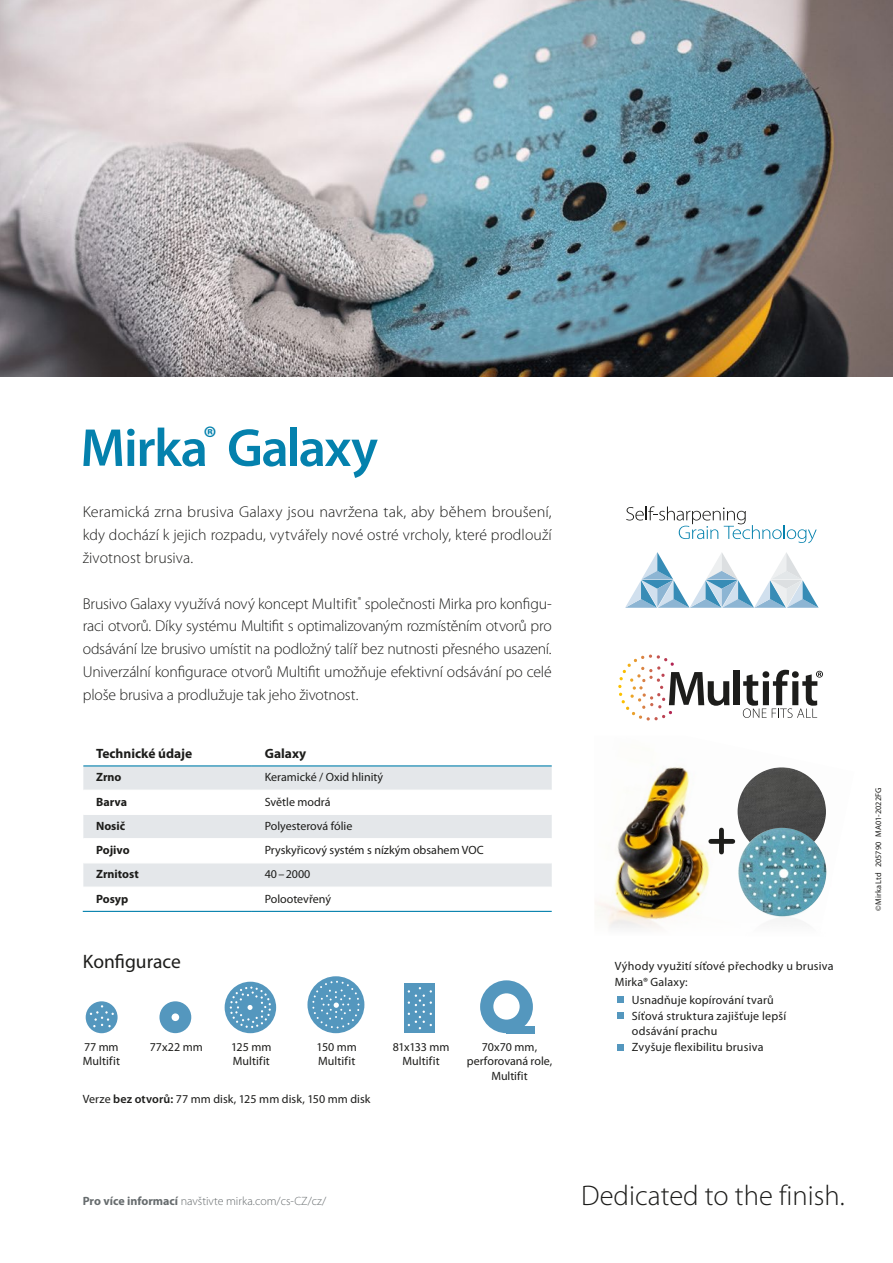
<style>
.page{position:relative;width:893px;height:1263px;background:#fff}
.page>*{position:absolute;margin:0;border:0;box-sizing:border-box;transform-origin:0 0}
.t1{font:600 54px "Myriad Pro";letter-spacing:-.025em;color:#0481ad}
.t2{font:300 28.5px "Myriad Pro";color:#1d1d1b}
.t3{font:19.5px "Myriad Pro";color:#1d1d1b}
.t4{font:300 15.75px/22.8px "Myriad Pro";letter-spacing:-.005em;color:#1d1d1b;text-align:justify}
.t5{font:700 13.5px "Myriad Pro";color:#1d1d1b}
.t6{font:12px/14.4px "Myriad Pro";letter-spacing:.005em;color:#1d1d1b}
.t7{font:300 12px "Myriad Pro";color:#676c6e}
.t8{font:700 12px "Myriad Pro";color:#1d1d1b}
.t9{font:8.25px "Myriad Pro";color:#1d1d1b}
.s1{font-size:15.3px}
.s2{font-weight:600}
.s3{font-weight:700}
</style>
<div class="page">
<img style="left:0;top:0;width:893px;height:376px">
<svg style="left:626px;top:506px;width:191px;height:37px"></svg>
<svg style="left:625px;top:552px;width:194px;height:56px"></svg>
<svg style="left:83px;top:766px;width:469px;height:24px;background:#dfe5e8"></svg>
<svg style="left:83px;top:815px;width:469px;height:96px"></svg>
<hr style="left:83px;top:838px;width:169px;height:1px;background:#fff">
<hr style="left:252px;top:838px;width:300px;height:1px;background:#fff">
<svg style="left:251px;top:839px;width:1px;height:23px"></svg>
<hr style="left:83px;top:862px;width:169px;height:1px;background:#fff">
<hr style="left:252px;top:862px;width:300px;height:1px;background:#fff">
<svg style="left:83px;top:888px;width:1px;height:23px"></svg>
<hr style="left:83px;top:886px;width:169px;height:2px;background:#fff">
<hr style="left:252px;top:886px;width:300px;height:2px;background:#fff">
<hr style="left:83px;top:765px;width:169px;height:1px;background:#0481ad">
<hr style="left:252px;top:765px;width:300px;height:1px;background:#0481ad">
<hr style="left:83px;top:911px;width:169px;height:1px;background:#0481ad">
<hr style="left:252px;top:911px;width:300px;height:1px;background:#0481ad">
<div style="left:225px;top:982px;width:51px;height:51px;background:#5497be;border-radius:50%"></div>
<svg style="left:230px;top:986px;width:41px;height:42px"></svg>
<div style="left:404px;top:983px;width:31px;height:50px;background:#5497be"></div>
<svg style="left:408px;top:987px;width:24px;height:42px"></svg>
<div style="left:507px;top:1026px;width:28px;height:7px;background:#5497be"></div>
<svg style="left:480px;top:980px;width:53px;height:53px"></svg>
<div style="left:307px;top:976px;width:57px;height:57px;background:#5497be;border-radius:50%"></div>
<svg style="left:312px;top:981px;width:47px;height:47px"></svg>
<div style="left:159px;top:1001px;width:32px;height:32px;background:#5497be;border-radius:50%"></div>
<div style="left:172px;top:1013px;width:7px;height:8px;background:#fff;border-radius:50%"></div>
<img style="left:595px;top:767px;width:232px;height:162px">
<img style="left:738px;top:767px;width:88px;height:89px;border-radius:44px">
<img style="left:738px;top:828px;width:88px;height:88px;border-radius:44px">
<div style="left:719px;top:830px;width:5px;height:22px;background:#1d1d1b"></div>
<div style="left:711px;top:839px;width:22px;height:5px;background:#1d1d1b"></div>
<div style="left:617px;top:997px;width:7px;height:6px;background:#5497be"></div>
<div style="left:617px;top:1013px;width:7px;height:6px;background:#5497be"></div>
<div style="left:617px;top:1044px;width:7px;height:6px;background:#5497be"></div>
<div style="left:86px;top:1001px;width:32px;height:32px;background:#5497be;border-radius:50%"></div>
<svg style="left:90px;top:1005px;width:24px;height:22px"></svg>
<svg style="left:618px;top:654px;width:111px;height:66px"></svg>
<div style="left:734px;top:670px;width:6px;height:35px;background:#1d1d1b"></div>
<svg style="left:743px;top:670px;width:80px;height:48px"></svg>
<h1 class="t1" style="left:80px;top:418px;width:299px">Mirka<sup>®</sup> Galaxy</h1>
<p class="t4" style="left:83px;top:501px;width:470px">Keramická zrna brusiva Galaxy jsou navržena tak, aby během broušení, kdy dochází k jejich rozpadu, vytvářely nové ostré vrcholy, které prodlouží životnost brusiva.</p>
<p class="t4" style="left:83px;top:592px;width:470px">Brusivo Galaxy využívá nový koncept <span class="s1">Multifit</span><sup>®</sup> společnosti Mirka pro konfigu&shy;raci otvorů. Díky systému Multifit s optimalizovaným rozmístěním otvorů pro odsávání lze brusivo umístit na podložný talíř bez nutnosti přesného usazení.<br>Univerzální konfigurace otvorů Multifit umožňuje efektivní odsávání po celé ploše brusiva a prodlužuje tak jeho životnost.</p>
<p class="t5" style="left:96px;top:745px;width:98px">Technické údaje</p>
<p class="t5" style="left:265px;top:745px;width:43px">Galaxy</p>
<p class="t8" style="left:96px;top:769px;width:27px">Zrno</p>
<p class="t6" style="left:265px;top:770px;width:120px">Keramické / Oxid hlinitý</p>
<p class="t8" style="left:96px;top:794px;width:33px">Barva</p>
<p class="t6" style="left:265px;top:794px;width:67px">Světle modrá</p>
<p class="t8" style="left:96px;top:818px;width:31px">Nosič</p>
<p class="t6" style="left:265px;top:819px;width:89px">Polyesterová fólie</p>
<p class="t8" style="left:96px;top:842px;width:35px">Pojivo</p>
<p class="t6" style="left:265px;top:843px;width:220px">Pryskyřicový systém s nízkým obsahem VOC</p>
<p class="t8" style="left:96px;top:866px;width:44px">Zrnitost</p>
<p class="t6" style="left:265px;top:867px;width:47px">40 – 2000</p>
<p class="t8" style="left:96px;top:891px;width:34px">Posyp</p>
<p class="t6" style="left:265px;top:891px;width:68px">Polootevřený</p>
<p class="t3" style="left:83px;top:951px;width:100px">Konfigurace</p>
<p class="t6" style="left:615px;top:959px;width:220px;line-height:15.8px">Výhody využití síťové přechodky u brusiva<br>Mirka® Galaxy:</p>
<p class="t6" style="left:632px;top:992px;width:156px;line-height:15.8px">Usnadňuje kopírování tvarů<br>Síťová struktura zajišťuje lepší odsávání prachu</p>
<p class="t6" style="left:84px;top:1040px;width:36px">77 mm</p>
<p class="t6" style="left:632px;top:1040px;width:133px">Zvyšuje flexibilitu brusiva</p>
<p class="t6" style="left:83px;top:1054px;width:39px">Multifit</p>
<p class="t6" style="left:150px;top:1040px;width:55px">77x22 mm</p>
<p class="t6" style="left:231px;top:1040px;width:42px">125 mm<br>Multifit</p>
<p class="t6" style="left:393px;top:1040px;width:58px;text-align:center">81x133 mm<br>Multifit</p>
<p class="t6" style="left:467px;top:1040px;width:87px;text-align:center">70x70 mm, perforovaná role,<br>Multifit</p>
<p class="t6" style="left:316px;top:1040px;width:42px">150 mm<br>Multifit</p>
<p class="t6" style="left:83px;top:1092px;width:289px">Verze <span class="s2">bez otvorů:</span> 77 mm disk, 125 mm disk, 150 mm disk</p>
<p class="t7" style="left:83px;top:1194px;width:245px"><span class="s3">Pro více informací</span> navštivte mirka.com/cs-CZ/cz/</p>
<h2 class="t2" style="left:581px;top:1179px;width:265px">Dedicated to the finish.</h2>
<p class="t9" style="left:874px;top:911px;width:125px;rotate:-90deg">©Mirka Ltd 205790 MA01-2022FG</p>
</div>
